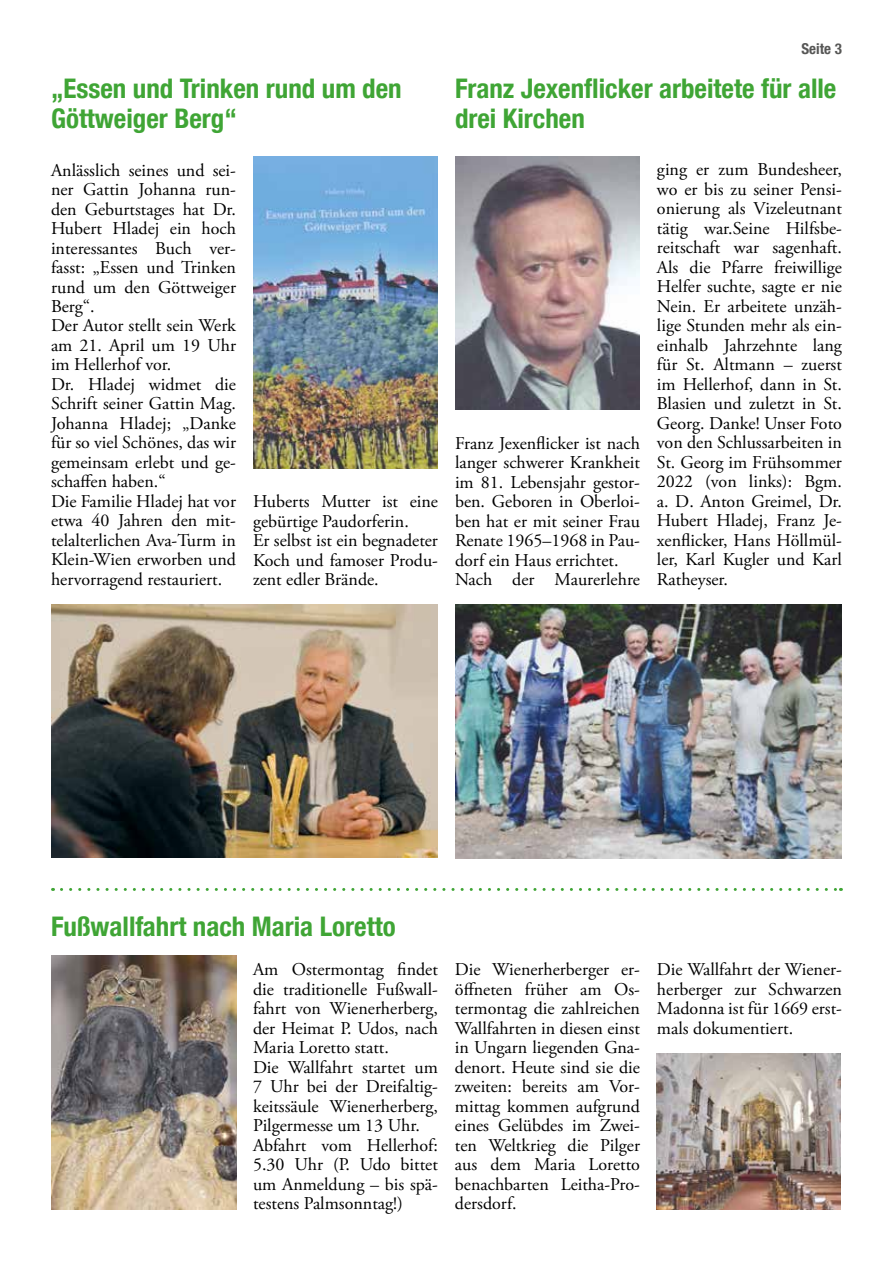
<style>
.page{position:relative;width:893px;height:1263px;background:#fff}
.page>*{position:absolute;margin:0;border:0;box-sizing:border-box;transform-origin:0 0}
.t1{font:700 condensed 27px/30px "Helvetica Neue LT Com";color:#3fa535}
.t2{font:18px/19.5px "Adobe Garamond Pro";color:#000}
.t3{font:700 condensed 15px "Helvetica Neue LT Com";color:#575756}
</style>
<div class="page">
<img style="left:51px;top:605px;width:387px;height:252px">
<img style="left:253px;top:156px;width:185px;height:312px">
<img style="left:455px;top:156px;width:185px;height:254px">
<img style="left:455px;top:605px;width:387px;height:253px">
<img style="left:657px;top:1053px;width:183px;height:156px">
<img style="left:51px;top:956px;width:185px;height:253px">
<svg style="left:61px;top:888px;width:780px;height:3px"></svg>
<h1 class="t1" style="left:51px;top:73px;width:352px">„Essen und Trinken rund um den<br>Göttweiger Berg“</h1>
<p class="t2" style="left:51px;top:161px;width:186px">Anlässlich seines und sei&shy;ner Gattin Johanna run&shy;den Geburtstages hat Dr.<br>Hubert Hladej ein hoch interessantes Buch ver&shy;fasst: „Essen und Trinken rund um den Göttweiger<br>Berg“.<br>Der Autor stellt sein Werk am 21. April um 19 Uhr im Hellerhof vor.<br>Dr. Hladej widmet die<br>Schrift seiner Gattin Mag.<br>Johanna Hladej; „Danke für so viel Schönes, das wir gemeinsam erlebt und ge&shy;schaffen haben.“<br>Die Familie Hladej hat vor etwa 40 Jahren den mit&shy;telalterlichen Ava-Turm in<br>Klein-Wien erworben und hervorragend restauriert.</p>
<p class="t2" style="left:253px;top:492px;width:186px">Huberts Mutter ist eine gebürtige Paudorferin.<br>Er selbst ist ein begnadeter<br>Koch und famoser Produ&shy;zent edler Brände.</p>
<p class="t3" style="left:801px;top:40px;width:42px">Seite 3</p>
<h1 class="t1" style="left:455px;top:73px;width:383px">Franz Jexenflicker arbeitete für alle drei Kirchen</h1>
<p class="t2" style="left:455px;top:434px;width:186px">Franz Jexenflicker ist nach langer schwerer Krankheit im 81. Lebensjahr gestor&shy;ben. Geboren in Oberloi&shy;ben hat er mit seiner Frau<br>Renate 1965–1968 in Pau&shy;dorf ein Haus errichtet.<br>Nach der Maurerlehre</p>
<p class="t2" style="left:657px;top:161px;width:186px;text-align:justify">ging er zum Bundesheer, wo er bis zu seiner Pensi&shy;onierung als Vizeleutnant tätig war.Seine Hilfsbe&shy;reitschaft war sagenhaft.<br>Als die Pfarre freiwillige Helfer suchte, sagte er nie Nein. Er arbeitete unzäh&shy;lige Stunden mehr als ein&shy;einhalb Jahrzehnte lang für St. Altmann – zuerst im Hellerhof, dann in St.<br>Blasien und zuletzt in St.<br>Georg. Danke! Unser Foto von den Schlussarbeiten in St. Georg im Frühsommer 2022 (von links): Bgm. a. D. Anton Greimel, Dr.<br>Hubert Hladej, Franz Je&shy;xenflicker, Hans Höllmül&shy;ler, Karl Kugler und Karl Ratheyser.</p>
<h1 class="t1" style="left:51px;top:912px;width:346px">Fußwallfahrt nach Maria Loretto</h1>
<p class="t2" style="left:253px;top:960px;width:186px">Am Ostermontag findet die traditionelle Fußwall&shy;fahrt von Wienerherberg, der Heimat P. Udos, nach<br>Maria Loretto statt.<br>Die Wallfahrt startet um<br>7 Uhr bei der Dreifaltig&shy;keitssäule Wienerherberg,<br>Pilgermesse um 13 Uhr.<br>Abfahrt vom Hellerhof:<br>5.30 Uhr (P. Udo bittet um Anmeldung – bis spä&shy;testens Palmsonntag!)</p>
<p class="t2" style="left:455px;top:960px;width:186px;text-align:justify">Die Wienerherberger er&shy;öffneten früher am Os&shy;termontag die zahlreichen Wallfahrten in diesen einst in Ungarn liegenden Gna&shy;denort. Heute sind sie die zweiten: bereits am Vor&shy;mittag kommen aufgrund eines Gelübdes im Zwei&shy;ten Weltkrieg die Pilger aus dem Maria Loretto benachbarten Leitha-Pro&shy;dersdorf.</p>
<p class="t2" style="left:657px;top:960px;width:186px;text-align:justify">Die Wallfahrt der Wiener&shy;herberger zur Schwarzen Madonna ist für 1669 erst&shy;mals dokumentiert.</p>
</div>
